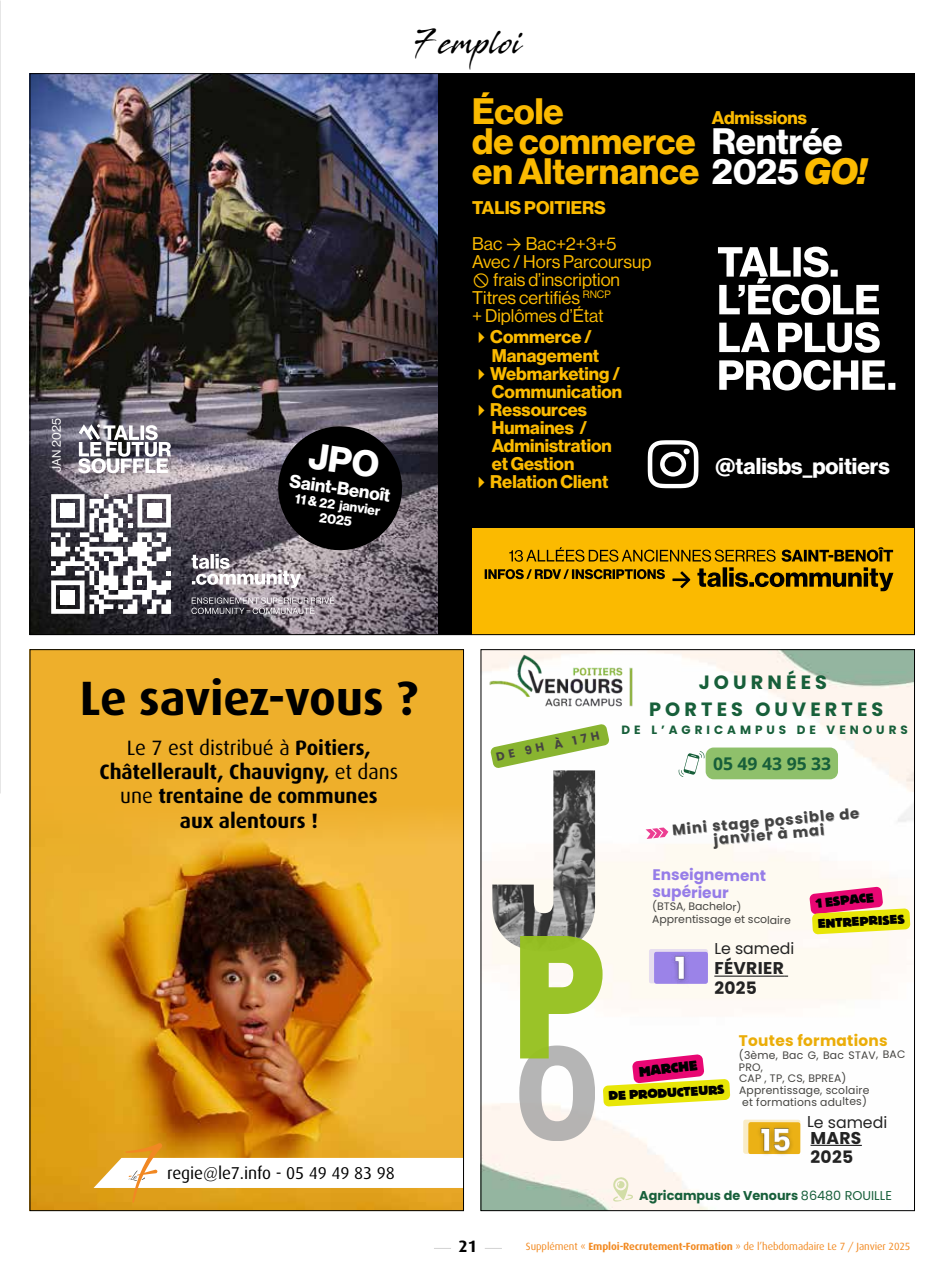
<style>
.page{position:relative;width:936px;height:1276px;background:#fff}
.page>*{position:absolute;margin:0;border:0;box-sizing:border-box;transform-origin:0 0}
.t1{font:700 48.3px "Dax";letter-spacing:-.005em;color:#000}
.t2{font:700 36px/30px "Neue Haas Display";color:#fbba00}
.t3{font:700 36px "Neue Haas Display";color:#fff}
.t4{font:32.1px "Stingray";letter-spacing:.04em;color:#000;scale:.74 1}
.t5{font:700 22.5px "Neue Haas Display";color:#fff}
.t6{font:700 20.85px/24.3px "Dax";letter-spacing:-.005em;color:#000;text-align:center}
.t7{font:700 19.2px "Poppins";letter-spacing:.215em;color:#175f3a}
.t8{font:700 18px/18px "Neue Haas Display";color:#fbba00}
.t9{font:18px "Neue Haas Display";color:#fbba00}
.t10{font:700 18px "Neue Haas Display";color:#fff}
.t11{font:700 17.55px "Open Sans";color:#175f3a}
.t12{font:17.1px "Dax";letter-spacing:-.005em;color:#000}
.t13{font:700 17.1px/19px "Poppins";letter-spacing:.02em;color:#232323}
.t14{font:700 16.5px "Dax";color:#000}
.t15{font:15.75px "Poppins";color:#232323}
.t16{font:700 15.3px/17.1px "Poppins";color:#967de8}
.t17{font:700 15.3px "Poppins";letter-spacing:.01em;color:#ebad08}
.t18{font:700 14.55px/13.5px "Poppins";color:#000;text-align:center}
.t19{font:800 14.55px "Bloc";color:#000}
.t20{font:700 13.5px/15px "Neue Haas Display";color:#fff;text-align:center}
.t21{font:800 13.5px "Bloc";color:#000}
.t22{font:800 13.35px "Bloc";color:#000}
.t23{font:700 12.75px "Poppins";color:#175f3a}
.t24{font:700 12px "Poppins";letter-spacing:.33em;color:#175f3a}
.t25{font:12px "Neue Haas Display";color:#fff}
.t26{font:700 11.7px "Poppins";color:#454441}
.t27{font:10.95px/12.9px "Poppins";color:#454441}
.t28{font:10.8px/11.7px "Poppins";letter-spacing:.01em;color:#454441}
.t29{font:10.5px "Dax";letter-spacing:-.01em;color:#f28a22}
.s1{color:#fff}
.s2{font-weight:900;font-style:italic}
.s3{font-weight:400}
.s4{font-family:"Calibri";font-weight:400}
.s5{font-weight:700}
</style>
<div class="page">
<img style="left:0;top:0;width:1px;height:793px">
<hr style="left:0;top:758px;width:1px;height:35px;background:#6b731a">
<img style="left:482px;top:651px;width:430px;height:557px">
<svg style="left:613px;top:1176px;width:20px;height:25px"></svg>
<img style="left:492px;top:770px;width:103px;height:181px">
<svg style="left:743px;top:1119px;width:8px;height:35px"></svg>
<img style="left:482px;top:653px;width:159px;height:54px">
<svg style="left:645px;top:827px;width:23px;height:12px"></svg>
<hr style="left:714px;top:975px;width:70px;height:1px;background:#232323">
<img style="left:751px;top:1119px;width:49px;height:43px">
<hr style="left:810px;top:1144px;width:51px;height:2px;background:#232323">
<svg style="left:490px;top:724px;width:119px;height:44px"></svg>
<svg style="left:519px;top:936px;width:211px;height:205px"></svg>
<svg style="left:809px;top:886px;width:101px;height:48px"></svg>
<svg style="left:678px;top:747px;width:160px;height:32px;background:#a0c984"></svg>
<div style="left:30px;top:649px;width:433px;height:561px;background:#eeaf2b"></div>
<img style="left:32px;top:819px;width:429px;height:389px">
<svg style="left:94px;top:1142px;width:367px;height:60px"></svg>
<svg style="left:434px;top:1248px;width:17px;height:1px"></svg>
<svg style="left:485px;top:1248px;width:17px;height:1px"></svg>
<div style="left:30px;top:74px;width:884px;height:560px;background:#000"></div>
<img style="left:32px;top:75px;width:405px;height:558px">
<svg style="left:719px;top:360px;width:176px;height:30px"></svg>
<svg style="left:719px;top:322px;width:160px;height:31px"></svg>
<svg style="left:718px;top:247px;width:160px;height:68px"></svg>
<div style="left:472px;top:528px;width:442px;height:106px;background:#fbba00"></div>
<svg style="left:191px;top:596px;width:143px;height:18px;background:#89838b"></svg>
<svg style="left:78px;top:424px;width:93px;height:49px;background:#a7a4aa"></svg>
<svg style="left:51px;top:494px;width:120px;height:120px;background:#98979c"></svg>
<div style="left:147px;top:504px;width:14px;height:14px;background:#fff"></div>
<div style="left:61px;top:504px;width:14px;height:14px;background:#fff"></div>
<div style="left:61px;top:590px;width:14px;height:14px;background:#fff"></div>
<svg style="left:484px;top:547px;width:409px;height:44px"></svg>
<svg style="left:647px;top:440px;width:51px;height:48px"></svg>
<svg style="left:191px;top:422px;width:215px;height:166px"></svg>
<p class="t25" style="left:50px;top:472px;width:56px;rotate:-90deg">JAN 2025</p>
<p class="t10" style="left:291px;top:471px;width:103px;rotate:8deg">Saint-Benoît</p>
<p class="t20" style="left:296px;top:491px;width:87px;rotate:8deg">11 &amp; 22 janvier<br>2025</p>
<h3 class="t4" style="left:413px;top:21px;width:149px">7 emploi</h3>
<h2 class="t2" style="left:472px;top:97px;width:396px">École<br>de commerce<br>en Alternance <span class="s1">2025</span> <span class="s2">GO!</span></h2>
<p class="t8" style="left:472px;top:190px;width:145px;line-height:36px">TALIS POITIERS<br><span class="s3">Bac</span> <span class="s4">→</span> <span class="s3">Bac+2+3+5</span></p>
<p class="t9" style="left:472px;top:252px;width:181px">Avec / Hors Parcoursup</p>
<p class="t9" style="left:493px;top:270px;width:128px">frais d’inscription</p>
<p class="t9" style="left:472px;top:288px;width:140px">Titres certifiés <sup>RNCP</sup></p>
<p class="t9" style="left:472px;top:306px;width:133px">+ Diplômes d’État</p>
<p class="t8" style="left:491px;top:328px;width:109px;text-indent:-20px">✔Commerce /<br>Management</p>
<p class="t8" style="left:472px;top:364px;width:151px;text-align:right">✔Webmarketing /<br>Communication</p>
<p class="t8" style="left:491px;top:400px;width:121px;text-indent:-20px">✔Ressources<br>Humaines /<br>Administration et Gestion</p>
<p class="t8" style="left:472px;top:472px;width:138px">✔Relation Client</p>
<p class="t8" style="left:711px;top:109px;width:96px">Admissions</p>
<h2 class="t3" style="left:712px;top:120px;width:132px">Rentrée</h2>
<p class="t5" style="left:715px;top:453px;width:176px">@talisbs_poitiers</p>
<h1 class="t1" style="left:80px;top:670px;width:339px">Le saviez-vous ?</h1>
<p class="t6" style="left:100px;top:735px;width:300px"><span class="s3">Le 7 est distribué à</span> Poitiers,<br>Châtellerault, Chauvigny, <span class="s3">et dans une</span> trentaine de communes<br>aux alentours !</p>
<p class="t12" style="left:167px;top:1163px;width:229px">regie@le7.info - 05 49 49 83 98</p>
<p class="t7" style="left:698px;top:671px;width:130px">JOURNÉES</p>
<p class="t26" style="left:495px;top:750px;width:107px;rotate:-12deg">DE 9H À 17H</p>
<p class="t7" style="left:649px;top:698px;width:236px">PORTES OUVERTES</p>
<p class="t24" style="left:621px;top:722px;width:288px">DE L’AGRICAMPUS DE VENOURS</p>
<p class="t11" style="left:713px;top:751px;width:120px">05 49 43 95 33</p>
<p class="t18" style="left:671px;top:823px;width:189px;rotate:-5deg">Mini stage possible de janvier à mai</p>
<p class="t16" style="left:652px;top:866px;width:115px">Enseignement supérieur</p>
<p class="t27" style="left:652px;top:900px;width:140px">(BTSA, Bachelor)<br>Apprentissage et scolaire</p>
<p class="t15" style="left:714px;top:939px;width:81px">Le samedi</p>
<p class="t13" style="left:714px;top:959px;width:71px">FÉVRIER<br>2025</p>
<p class="t21" style="left:814px;top:896px;width:60px;rotate:-6deg">1 ESPACE</p>
<p class="t22" style="left:817px;top:916px;width:88px;rotate:-3deg">ENTREPRISES</p>
<p class="t19" style="left:638px;top:1063px;width:61px;rotate:-6deg">MARCHE</p>
<p class="t22" style="left:608px;top:1088px;width:117px;rotate:-3deg">DE PRODUCTEURS</p>
<p class="t17" style="left:738px;top:1032px;width:150px">Toutes formations</p>
<p class="t28" style="left:738px;top:1049px;width:168px">(3ème, Bac G, Bac STAV, BAC<br>PRO,<br>CAP , TP, CS, BPREA)<br>Apprentissage, scolaire<br>et formations adultes)</p>
<p class="t13" style="left:810px;top:1128px;width:53px">MARS<br>2025</p>
<p class="t15" style="left:807px;top:1113px;width:82px">Le samedi</p>
<p class="t23" style="left:639px;top:1188px;width:254px">Agricampus de Venours <span class="s3">86480 ROUILLE</span></p>
<p class="t14" style="left:458px;top:1237px;width:20px">21</p>
<p class="t29" style="left:526px;top:1240px;width:386px">Supplément « <span class="s5">Emploi-Recrutement-Formation</span> » de l’hebdomadaire Le 7 / Janvier 2025</p>
</div>
